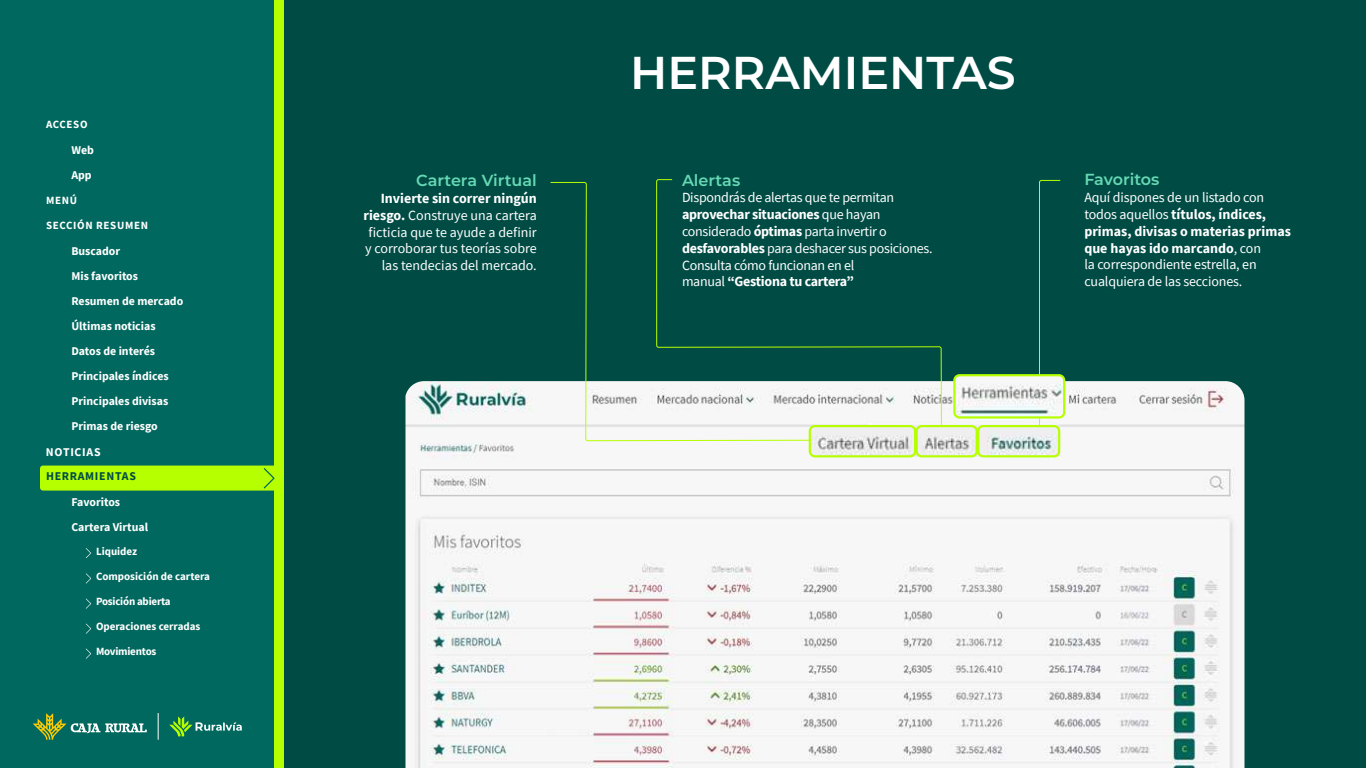
<style>
.page{position:relative;width:1366px;height:768px;background:#fff}
.page>*{position:absolute;margin:0;border:0;box-sizing:border-box;transform-origin:0 0}
.t1{font:600 46px "Montserrat";color:#fff}
.t2{font:600 16px "Montserrat";color:#66d8b3}
.t3{font:14px/16.8px "Source Sans Pro";letter-spacing:-.01em;color:#fff}
.t4{font:700 11.8px "Source Sans Pro";color:#fff}
.t5{font:700 11.8px "Source Sans Pro";letter-spacing:.06em;color:#004c45}
.t6{font:700 11.8px "Source Sans Pro";letter-spacing:.06em;color:#fff}
.t7{font:700 11px "Source Sans Pro";color:#fff}
.t8{font:700 11px "Source Sans Pro";letter-spacing:-.02em;color:#fff}
.t9{font:700 11px "Source Sans Pro";letter-spacing:.06em;color:#fff}
.s1{font-weight:700}
</style>
<div class="page">
<div style="left:0;top:0;width:280px;height:768px;background:#00685e"></div>
<div style="left:274px;top:0;width:12px;height:768px;background:#b6ff00"></div>
<svg style="left:169px;top:716px;width:73px;height:20px"></svg>
<svg style="left:158px;top:713px;width:1px;height:27px"></svg>
<svg style="left:33px;top:713px;width:114px;height:27px"></svg>
<div style="left:284px;top:0;width:1082px;height:768px;background:#004c45"></div>
<svg style="left:86px;top:573px;width:5px;height:11px"></svg>
<svg style="left:86px;top:624px;width:5px;height:10px"></svg>
<svg style="left:86px;top:548px;width:5px;height:10px"></svg>
<svg style="left:86px;top:599px;width:5px;height:10px"></svg>
<svg style="left:86px;top:649px;width:5px;height:10px"></svg>
<div style="left:40px;top:466px;width:235px;height:25px;background:#b6ff00"></div>
<img style="left:406px;top:381px;width:838px;height:387px">
<svg style="left:1038px;top:179px;width:23px;height:262px"></svg>
<svg style="left:656px;top:346px;width:287px;height:422px"></svg>
<svg style="left:550px;top:179px;width:266px;height:263px"></svg>
<img style="left:810px;top:426px;width:105px;height:30px">
<div style="left:809px;top:425px;width:107px;height:32px;border:2px solid #b6ff00;border-radius:5px"></div>
<img style="left:917px;top:426px;width:142px;height:30px">
<div style="left:916px;top:425px;width:62px;height:32px;border:2px solid #b6ff00;border-radius:5px"></div>
<div style="left:977px;top:425px;width:83px;height:32px;border:2px solid #b6ff00;border-radius:5px"></div>
<img style="left:956px;top:375px;width:108px;height:41px">
<div style="left:953px;top:374px;width:112px;height:45px;border:2px solid #b6ff00;border-radius:5px"></div>
<p class="t7" style="left:46px;top:117px;width:43px">ACCESO</p>
<p class="t4" style="left:71px;top:142px;width:24px">Web</p>
<p class="t4" style="left:71px;top:167px;width:22px">App</p>
<p class="t7" style="left:46px;top:193px;width:33px">MENÚ</p>
<p class="t9" style="left:46px;top:218px;width:104px">SECCIÓN RESUMEN</p>
<p class="t4" style="left:71px;top:243px;width:50px">Buscador</p>
<p class="t4" style="left:71px;top:268px;width:68px">Mis favoritos</p>
<p class="t4" style="left:71px;top:293px;width:113px">Resumen de mercado</p>
<p class="t4" style="left:71px;top:318px;width:86px">Últimas noticias</p>
<p class="t4" style="left:71px;top:343px;width:85px">Datos de interés</p>
<p class="t4" style="left:71px;top:368px;width:99px">Principales índices</p>
<p class="t4" style="left:71px;top:393px;width:98px">Principales divisas</p>
<p class="t4" style="left:71px;top:419px;width:88px">Primas de riesgo</p>
<p class="t6" style="left:46px;top:444px;width:56px">NOTICIAS</p>
<p class="t5" style="left:46px;top:469px;width:91px">HERRAMIENTAS</p>
<p class="t4" style="left:71px;top:494px;width:50px">Favoritos</p>
<p class="t4" style="left:71px;top:519px;width:78px">Cartera Virtual</p>
<p class="t7" style="left:96px;top:544px;width:43px">Liquidez</p>
<p class="t7" style="left:96px;top:569px;width:115px">Composición de cartera</p>
<p class="t8" style="left:96px;top:594px;width:76px">Posición abierta</p>
<p class="t7" style="left:96px;top:619px;width:106px">Operaciones cerradas</p>
<p class="t8" style="left:96px;top:644px;width:62px">Movimientos</p>
<p class="t2" style="left:416px;top:169px;width:122px">Cartera Virtual</p>
<p class="t3" style="left:363px;top:190px;width:175px;text-align:right"><span class="s1">Invierte sin correr ningún riesgo.</span> Construye una cartera ficticia que te ayude a definir y corroborar tus teorías sobre las tendecias del mercado.</p>
<h1 class="t1" style="left:630px;top:40px;width:387px">HERRAMIENTAS</h1>
<p class="t2" style="left:682px;top:169px;width:60px">Alertas</p>
<p class="t3" style="left:682px;top:189px;width:252px">Dispondrás de alertas que te permitan <span class="s1">aprovechar situaciones</span> que hayan considerado <span class="s1">óptimas</span> parta invertir o <span class="s1">desfavorables</span> para deshacer sus posiciones.<br>Consulta cómo funcionan en el<br>manual <span class="s1">“Gestiona tu cartera”</span></p>
<p class="t2" style="left:1084px;top:168px;width:77px">Favoritos</p>
<p class="t3" style="left:1084px;top:189px;width:208px">Aquí dispones de un listado con todos aquellos <span class="s1">títulos, índices, primas, divisas o materias primas que hayas ido marcando</span>, con<br>la correspondiente estrella, en cualquiera de las secciones.</p>
</div>
